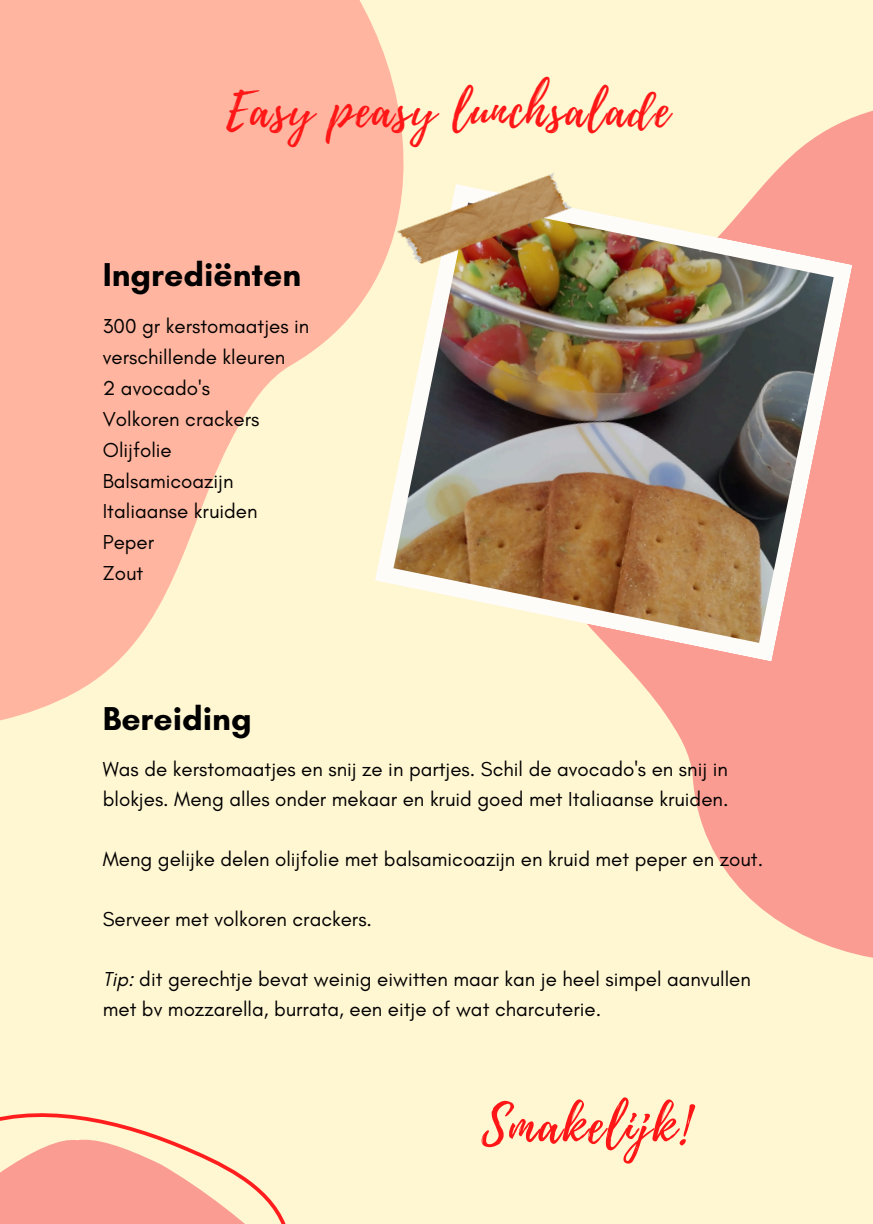
<style>
.page{position:relative;width:873px;height:1224px;background:#fff6d2}
.page>*{position:absolute;margin:0;border:0;box-sizing:border-box;transform-origin:0 0}
.t1{font:51.4px "Playlist Script";letter-spacing:.035em;color:#ff1616}
.t2{font:47.4px "Playlist Script";letter-spacing:.035em;color:#ff1616}
.t3{font:700 33.6px "Glacial Indifference";color:#000}
.t4{font:20.6px/30px "Glacial Indifference";color:#000}
.s1{font-style:italic}
</style>
<div class="page">
<svg style="left:0;top:1113px;width:286px;height:111px"></svg>
<svg style="left:622px;top:110px;width:251px;height:848px;fill:#fa9c91"></svg>
<svg style="left:0;top:0;width:401px;height:721px;fill:#ffb59f"></svg>
<img style="left:375px;top:184px;width:478px;height:478px">
<img style="left:389px;top:120px;width:194px;height:194px">
<p class="t2" style="left:227px;top:77px;width:444px">Easy peasy lunchsalade</p>
<p class="t3" style="left:103px;top:254px;width:200px">Ingrediënten</p>
<h2 class="t4" style="left:103px;top:311px;width:208px;line-height:30.8px">300 gr kerstomaatjes in verschillende kleuren</h2>
<p class="t4" style="left:103px;top:373px;width:109px">2 avocado's</p>
<p class="t4" style="left:103px;top:404px;width:158px">Volkoren crackers</p>
<p class="t4" style="left:103px;top:434px;width:71px">Olijfolie</p>
<p class="t4" style="left:103px;top:465px;width:132px">Balsamicoazijn</p>
<p class="t4" style="left:103px;top:496px;width:156px">Italiaanse kruiden</p>
<p class="t4" style="left:103px;top:527px;width:53px">Peper</p>
<p class="t4" style="left:103px;top:558px;width:42px">Zout</p>
<h2 class="t3" style="left:103px;top:698px;width:150px">Bereiding</h2>
<p class="t4" style="left:103px;top:754px;width:627px">Was de kerstomaatjes en snij ze in partjes. Schil de avocado's en snij in blokjes. Meng alles onder mekaar en kruid goed met Italiaanse kruiden.</p>
<p class="t4" style="left:103px;top:844px;width:662px">Meng gelijke delen olijfolie met balsamicoazijn en kruid met peper en zout.</p>
<h1 class="t4" style="left:103px;top:904px;width:271px">Serveer met volkoren crackers.</h1>
<p class="t4" style="left:103px;top:964px;width:650px"><span class="s1">Tip:</span> dit gerechtje bevat weinig eiwitten maar kan je heel simpel aanvullen met bv mozzarella, burrata, een eitje of wat charcuterie.</p>
<p class="t1" style="left:482px;top:1089px;width:209px">Smakelijk!</p>
</div>
